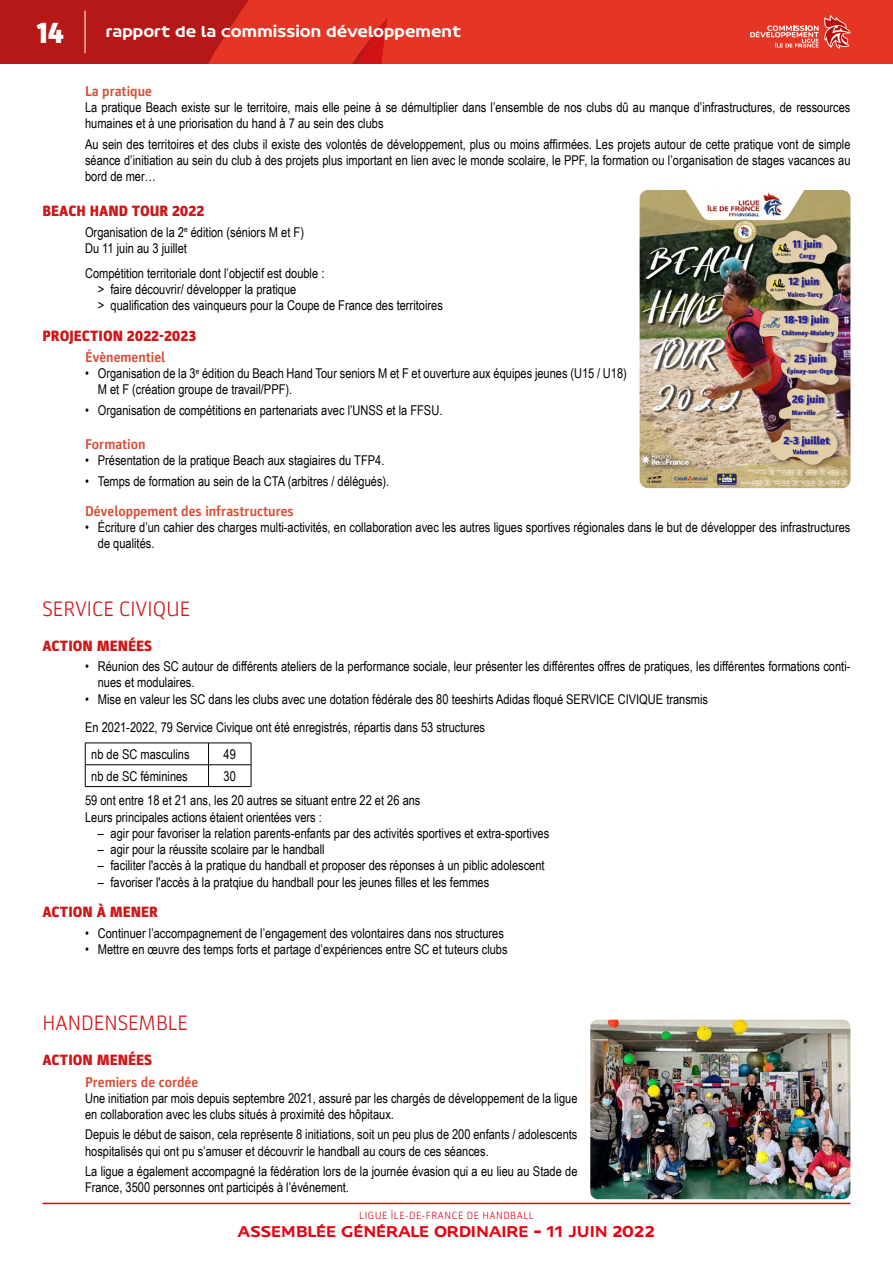
<style>
.page{position:relative;width:893px;height:1263px;background:#fff}
.page>*{position:absolute;margin:0;border:0;box-sizing:border-box;transform-origin:0 0}
.t1{font:900 30px "Parka";color:#fff}
.t2{font:300 21px "Parka";color:#cd1719}
.t3{font:900 15px "Parka";color:#cd1719}
.t4{font:15px "FF Hand V";color:#e30613}
.t5{font:15px "FF Hand V";letter-spacing:-.005em;color:#fff}
.t6{font:700 14.25px "Parka";color:#d74f38}
.t7{font:13.5px/16.2px "Arial Narrow";color:#000}
.t8{font:300 10.5px "Parka";letter-spacing:.05em;color:#e30613}
</style>
<div class="page">
<hr style="left:43px;top:1203px;width:807px;height:1px;background:#e30613">
<svg style="left:0;top:0;width:893px;height:15px;background:#d82d20"></svg>
<hr style="left:85px;top:11px;width:1px;height:42px;background:#fff">
<svg style="left:0;top:15px;width:893px;height:49px;background:#d83023"></svg>
<hr style="left:85px;top:743px;width:124px;height:1px;background:#000">
<hr style="left:209px;top:743px;width:42px;height:1px;background:#000">
<hr style="left:85px;top:764px;width:124px;height:1px;background:#000">
<svg style="left:85px;top:743px;width:1px;height:43px"></svg>
<hr style="left:209px;top:764px;width:42px;height:1px;background:#000">
<svg style="left:208px;top:743px;width:1px;height:43px"></svg>
<svg style="left:251px;top:743px;width:1px;height:43px"></svg>
<hr style="left:85px;top:786px;width:124px;height:1px;background:#000">
<hr style="left:209px;top:786px;width:42px;height:1px;background:#000">
<img style="left:640px;top:190px;width:210px;height:298px">
<img style="left:590px;top:1020px;width:260px;height:179px">
<h1 class="t1" style="left:36px;top:16px;width:29px">14</h1>
<p class="t5" style="left:106px;top:22px;width:357px">rapport de la commission développement</p>
<p class="t6" style="left:85px;top:83px;width:68px">La pratique</p>
<p class="t7" style="left:85px;top:99px;width:767px">La pratique Beach existe sur le territoire, mais elle peine à se démultiplier dans l’ensemble de nos clubs dû au manque d’infrastructures, de ressources humaines et à une priorisation du hand à 7 au sein des clubs</p>
<p class="t7" style="left:85px;top:135px;width:767px;text-align:justify">Au sein des territoires et des clubs il existe des volontés de développement, plus ou moins affirmées. Les projets autour de cette pratique vont de simple séance d’initiation au sein du club à des projets plus important en lien avec le monde scolaire, le PPF, la formation ou l’organisation de stages vacances au bord de mer…</p>
<p class="t3" style="left:43px;top:202px;width:163px">BEACH HAND TOUR 2022</p>
<p class="t7" style="left:85px;top:223px;width:220px">Organisation de la 2<sup>e</sup> édition (séniors M et F)<br>Du 11 juin au 3 juillet</p>
<p class="t7" style="left:98px;top:264px;width:347px;text-indent:-13px">Compétition territoriale dont l’objectif est double :<br>&gt; faire découvrir/ développer la pratique<br>&gt; qualification des vainqueurs pour la Coupe de France des territoires</p>
<p class="t3" style="left:43px;top:327px;width:155px">PROJECTION 2022-2023</p>
<p class="t6" style="left:85px;top:349px;width:82px">Évènementiel</p>
<p class="t7" style="left:98px;top:365px;width:530px;text-indent:-13px">• Organisation de la 3<sup>e</sup> édition du Beach Hand Tour seniors M et F et ouverture aux équipes jeunes (U15 / U18)<br>M et F (création groupe de travail/PPF).</p>
<p class="t7" style="left:85px;top:401px;width:359px">• Organisation de compétitions en partenariats avec l’UNSS et la FFSU.</p>
<p class="t6" style="left:85px;top:436px;width:62px">Formation</p>
<p class="t7" style="left:85px;top:452px;width:301px">• Présentation de la pratique Beach aux stagiaires du TFP4.</p>
<p class="t7" style="left:85px;top:472px;width:306px">• Temps de formation au sein de la CTA (arbitres / délégués).</p>
<p class="t6" style="left:85px;top:503px;width:210px">Développement des infrastructures</p>
<p class="t7" style="left:98px;top:518px;width:754px;text-indent:-13px">• Écriture d’un cahier des charges multi-activités, en collaboration avec les autres ligues sportives régionales dans le but de développer des infrastructures de qualités.</p>
<h2 class="t2" style="left:43px;top:597px;width:149px">SERVICE CIVIQUE</h2>
<p class="t3" style="left:43px;top:637px;width:111px">ACTION MENÉES</p>
<p class="t7" style="left:98px;top:658px;width:754px;text-indent:-13px">• Réunion des SC autour de différents ateliers de la performance sociale, leur présenter les différentes offres de pratiques, les différentes formations conti&shy;nues et modulaires.</p>
<p class="t7" style="left:85px;top:684px;width:625px;line-height:29px">• Mise en valeur les SC dans les clubs avec une dotation fédérale des 80 teeshirts Adidas floqué SERVICE CIVIQUE transmis<br>En 2021-2022, 79 Service Civique ont été enregistrés, répartis dans 53 structures</p>
<p class="t7" style="left:91px;top:745px;width:100px">nb de SC masculins</p>
<p class="t7" style="left:224px;top:745px;width:14px">49</p>
<p class="t7" style="left:91px;top:767px;width:98px">nb de SC féminines</p>
<p class="t7" style="left:85px;top:763px;width:337px;line-height:24.9px;text-indent:139px">30<br>59 ont entre 18 et 21 ans, les 20 autres se situant entre 22 et 26 ans</p>
<p class="t7" style="left:85px;top:808px;width:238px">Leurs principales actions étaient orientées vers :</p>
<p class="t7" style="left:98px;top:824px;width:453px">– agir pour favoriser la relation parents-enfants par des activités sportives et extra-sportives</p>
<p class="t7" style="left:98px;top:841px;width:228px">– agir pour la réussite scolaire par le handball</p>
<p class="t7" style="left:98px;top:857px;width:448px">– faciliter l'accès à la pratique du handball et proposer des réponses à un piblic adolescent</p>
<p class="t7" style="left:98px;top:873px;width:393px">– favoriser l'accès à la pratqiue du handball pour les jeunes filles et les femmes</p>
<p class="t3" style="left:43px;top:903px;width:117px">ACTION À MENER</p>
<p class="t7" style="left:85px;top:924px;width:420px">• Continuer l’accompagnement de l’engagement des volontaires dans nos structures</p>
<p class="t7" style="left:85px;top:940px;width:424px">• Mettre en œuvre des temps forts et partage d’expériences entre SC et tuteurs clubs</p>
<h2 class="t2" style="left:43px;top:1011px;width:147px">HANDENSEMBLE</h2>
<p class="t3" style="left:43px;top:1051px;width:111px">ACTION MENÉES</p>
<p class="t6" style="left:85px;top:1074px;width:115px">Premiers de cordée</p>
<p class="t7" style="left:85px;top:1089px;width:494px">Une initiation par mois depuis septembre 2021, assuré par les chargés de développement de la ligue en collaboration avec les clubs situés à proximité des hôpitaux.</p>
<p class="t7" style="left:85px;top:1126px;width:494px">Depuis le début de saison, cela représente 8 initiations, soit un peu plus de 200 enfants / adolescents hospitalisés qui ont pu s’amuser et découvrir le handball au cours de ces séances.</p>
<p class="t7" style="left:85px;top:1163px;width:494px">La ligue a également accompagné la fédération lors de la journée évasion qui a eu lieu au Stade de<br>France, 3500 personnes ont participés à l’événement.</p>
<p class="t8" style="left:359px;top:1210px;width:176px">LIGUE ÎLE-DE-FRANCE DE HANDBALL</p>
<p class="t4" style="left:237px;top:1222px;width:419px">ASSEMBLÉE GÉNÉRALE ORDINAIRE – 11 JUIN 2022</p>
</div>
